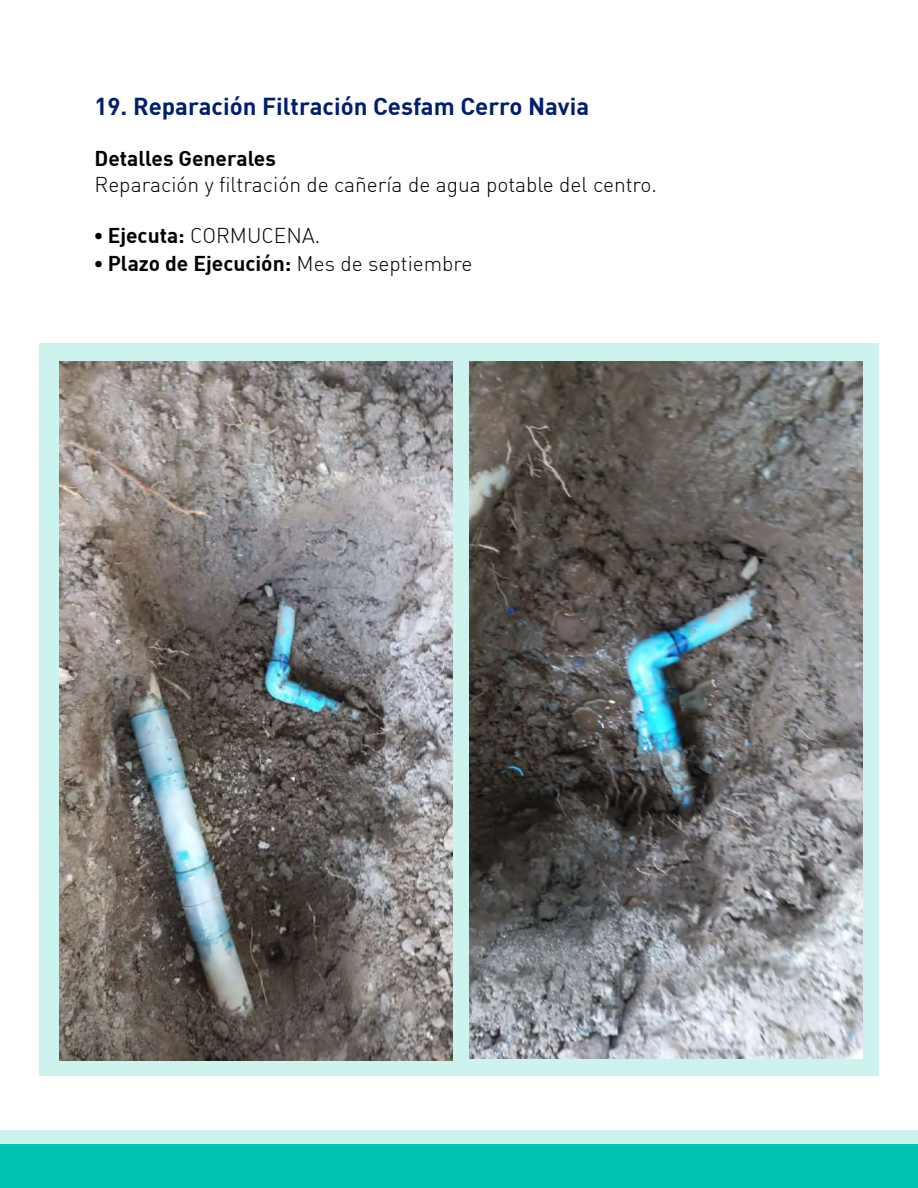
<style>
.page{position:relative;width:918px;height:1188px;background:#fff}
.page>*{position:absolute;margin:0;border:0;box-sizing:border-box;transform-origin:0 0}
.t1{font:700 24px "DIN";color:#001e71}
.t2{font:21px "DIN Light Alternate";color:#000}
.t3{font:700 21px "DIN";color:#000}
.s1{font-family:"Montserrat";font-weight:900;font-size:24px}
.s2{font-family:"DIN";font-weight:700}
.s3{font-family:"DIN Light Alternate";font-weight:400}
</style>
<div class="page">
<div style="left:0;top:1130px;width:918px;height:50px;background:#cdf3ee"></div>
<div style="left:0;top:1144px;width:918px;height:44px;background:#00c3b3"></div>
<div style="left:39px;top:343px;width:840px;height:732px;background:#cdf3ee"></div>
<img style="left:60px;top:361px;width:393px;height:699px">
<img style="left:470px;top:361px;width:392px;height:698px">
<p class="t1" style="left:95px;top:91px;width:496px">19. Reparación Filtración Cesfam Cerro Navia</p>
<p class="t3" style="left:95px;top:145px;width:183px">Detalles Generales</p>
<p class="t2" style="left:95px;top:171px;width:564px">Reparación y filtración de cañería de agua potable del centro.</p>
<p class="t2" style="left:95px;top:222px;width:227px"><span class="s1">·</span> <span class="s2">Ejecuta:</span> CORMUCENA.</p>
<p class="t3" style="left:95px;top:250px;width:379px"><span class="s1">·</span> Plazo de Ejecución: <span class="s3">Mes de septiembre</span></p>
</div>
